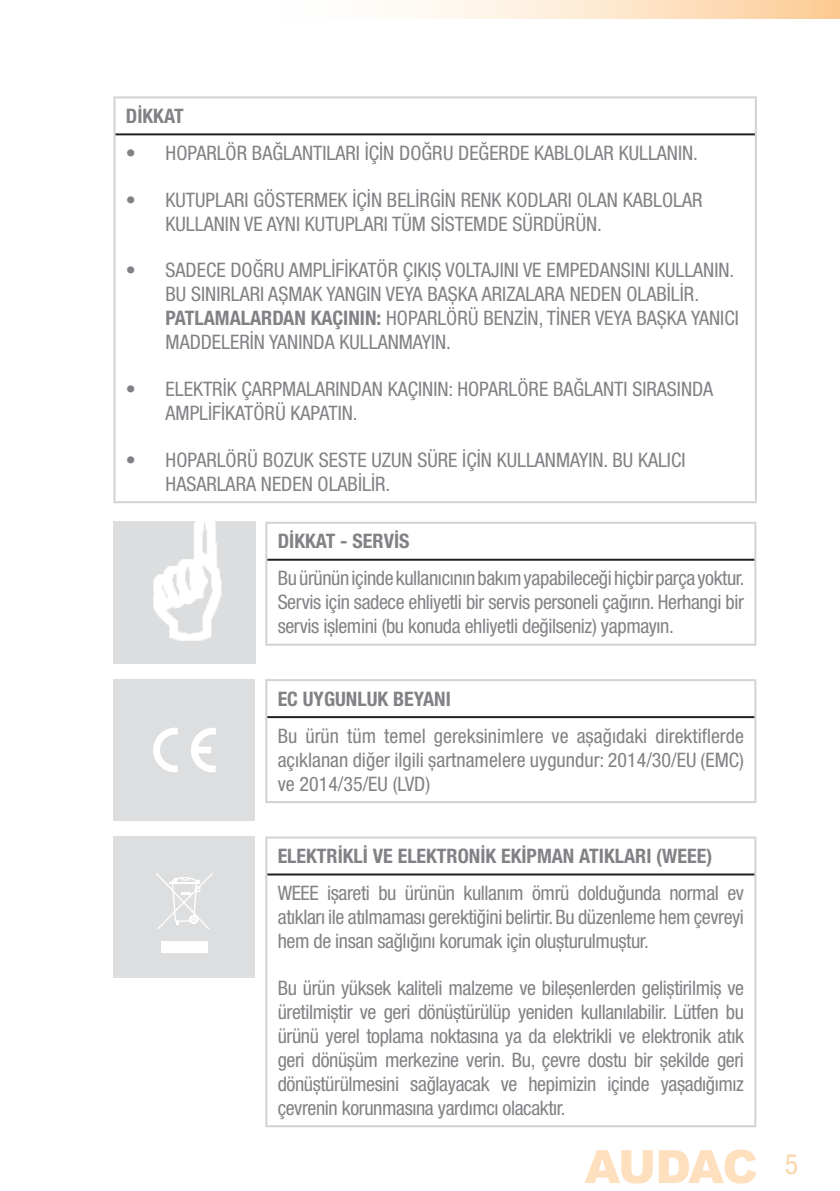
<style>
.page{position:relative;width:840px;height:1191px;background:#fff}
.page>*{position:absolute;margin:0;border:0;box-sizing:border-box;transform-origin:0 0}
.t1{font:condensed 28px "Helvetica Neue LT Pro";color:#fdd5a8}
.t2{font:condensed 20px/24px "Helvetica Neue LT Pro";color:#808285}
.t3{font:700 condensed 20px "Helvetica Neue LT Pro";color:#808285}
.s1{font-weight:700}
</style>
<div class="page">
<div style="left:246px;top:0;width:593px;height:18px;background:linear-gradient(to right,#fff,#fdd09e)"></div>
<svg style="left:584px;top:1150px;width:68px;height:33px"></svg>
<svg style="left:658px;top:1149px;width:98px;height:34px"></svg>
<hr style="left:113px;top:96px;width:643px;height:2px;background:#d1d2d4">
<hr style="left:113px;top:98px;width:2px;height:36px;background:#d1d2d4">
<hr style="left:754px;top:98px;width:2px;height:36px;background:#d1d2d4">
<hr style="left:113px;top:134px;width:2px;height:367px;background:#d1d2d4">
<hr style="left:754px;top:134px;width:2px;height:367px;background:#d1d2d4">
<hr style="left:113px;top:501px;width:643px;height:2px;background:#d1d2d4">
<hr style="left:115px;top:133px;width:639px;height:2px;background:#231f20">
<hr style="left:265px;top:522px;width:491px;height:2px;background:#d1d2d4">
<hr style="left:265px;top:524px;width:2px;height:36px;background:#d1d2d4">
<hr style="left:754px;top:524px;width:2px;height:36px;background:#d1d2d4">
<hr style="left:265px;top:560px;width:2px;height:83px;background:#d1d2d4">
<hr style="left:754px;top:560px;width:2px;height:83px;background:#d1d2d4">
<hr style="left:265px;top:643px;width:491px;height:2px;background:#d1d2d4">
<hr style="left:267px;top:559px;width:487px;height:2px;background:#231f20">
<hr style="left:265px;top:679px;width:491px;height:2px;background:#d1d2d4">
<hr style="left:265px;top:681px;width:2px;height:36px;background:#d1d2d4">
<hr style="left:754px;top:681px;width:2px;height:36px;background:#d1d2d4">
<hr style="left:265px;top:717px;width:2px;height:84px;background:#d1d2d4">
<hr style="left:754px;top:717px;width:2px;height:84px;background:#d1d2d4">
<hr style="left:265px;top:801px;width:491px;height:2px;background:#d1d2d4">
<hr style="left:267px;top:716px;width:487px;height:2px;background:#231f20">
<hr style="left:265px;top:836px;width:491px;height:2px;background:#d1d2d4">
<hr style="left:265px;top:838px;width:2px;height:36px;background:#d1d2d4">
<hr style="left:754px;top:838px;width:2px;height:36px;background:#d1d2d4">
<hr style="left:265px;top:874px;width:2px;height:251px;background:#d1d2d4">
<hr style="left:754px;top:874px;width:2px;height:251px;background:#d1d2d4">
<hr style="left:265px;top:1125px;width:491px;height:2px;background:#d1d2d4">
<hr style="left:267px;top:873px;width:487px;height:2px;background:#231f20">
<img style="left:113px;top:522px;width:142px;height:141px">
<div style="left:113px;top:679px;width:142px;height:142px;background:#dddee0"></div>
<svg style="left:191px;top:728px;width:25px;height:44px"></svg>
<svg style="left:153px;top:727px;width:25px;height:45px"></svg>
<div style="left:113px;top:836px;width:142px;height:142px;background:#dddee0"></div>
<svg style="left:156px;top:873px;width:56px;height:56px"></svg>
<div style="left:161px;top:941px;width:47px;height:12px;background:#fff"></div>
<p class="t3" style="left:126px;top:104px;width:59px">DİKKAT</p>
<p class="t2" style="left:126px;top:141px;width:573px">• HOPARLÖR BAĞLANTILARI İÇİN DOĞRU DEĞERDE KABLOLAR KULLANIN.</p>
<p class="t2" style="left:165px;top:187px;width:538px;text-indent:-40px">• KUTUPLARI GÖSTERMEK İÇİN BELİRGİN RENK KODLARI OLAN KABLOLAR<br>KULLANIN VE AYNI KUTUPLARI TÜM SİSTEMDE SÜRDÜRÜN.</p>
<p class="t2" style="left:165px;top:258px;width:574px;text-indent:-40px">• SADECE DOĞRU AMPLİFİKATÖR ÇIKIŞ VOLTAJINI VE EMPEDANSINI KULLANIN.<br>BU SINIRLARI AŞMAK YANGIN VEYA BAŞKA ARIZALARA NEDEN OLABİLİR.<br><span class="s1">PATLAMALARDAN KAÇININ:</span> HOPARLÖRÜ BENZİN, TİNER VEYA BAŞKA YANICI MADDELERİN YANINDA KULLANMAYIN.</p>
<p class="t2" style="left:165px;top:377px;width:549px;text-indent:-40px">• ELEKTRİK ÇARPMALARINDAN KAÇININ: HOPARLÖRE BAĞLANTI SIRASINDA<br>AMPLİFİKATÖRÜ KAPATIN.</p>
<p class="t2" style="left:165px;top:447px;width:521px;text-indent:-40px">• HOPARLÖRÜ BOZUK SESTE UZUN SÜRE İÇİN KULLANMAYIN. BU KALICI<br>HASARLARA NEDEN OLABİLİR.</p>
<p class="t3" style="left:277px;top:529px;width:133px">DİKKAT - SERVİS</p>
<p class="t2" style="left:277px;top:566px;width:468px;text-align:justify">Bu ürünün içinde kullanıcının bakım yapabileceği hiçbir parça yoktur.<br>Servis için sadece ehliyetli bir servis personeli çağırın. Herhangi bir servis işlemini (bu konuda ehliyetli değilseniz) yapmayın.</p>
<p class="t3" style="left:277px;top:686px;width:175px">EC UYGUNLUK BEYANI</p>
<p class="t2" style="left:277px;top:723px;width:467px;text-align:justify">Bu ürün tüm temel gereksinimlere ve aşağıdaki direktiflerde açıklanan diğer ilgili şartnamelere uygundur: 2014/30/EU (EMC) ve 2014/35/EU (LVD)</p>
<p class="t3" style="left:277px;top:844px;width:436px">ELEKTRIKLI VE ELEKTRONIK EKIPMAN ATIKLARI (WEEE)</p>
<p class="t2" style="left:277px;top:881px;width:467px;text-align:justify">WEEE işareti bu ürünün kullanım ömrü dolduğunda normal ev atıkları ile atılmaması gerektiğini belirtir. Bu düzenleme hem çevreyi hem de insan sağlığını korumak için oluşturulmuştur.</p>
<p class="t2" style="left:277px;top:975px;width:467px;text-align:justify">Bu ürün yüksek kaliteli malzeme ve bileşenlerden geliştirilmiş ve üretilmiştir ve geri dönüştürülüp yeniden kullanılabilir. Lütfen bu ürünü yerel toplama noktasına ya da elektrikli ve elektronik atık geri dönüşüm merkezine verin. Bu, çevre dostu bir şekilde geri dönüştürülmesini sağlayacak ve hepimizin içinde yaşadığımız çevrenin korunmasına yardımcı olacaktır.</p>
<h1 class="t1" style="left:784px;top:1148px;width:15px">5</h1>
</div>
